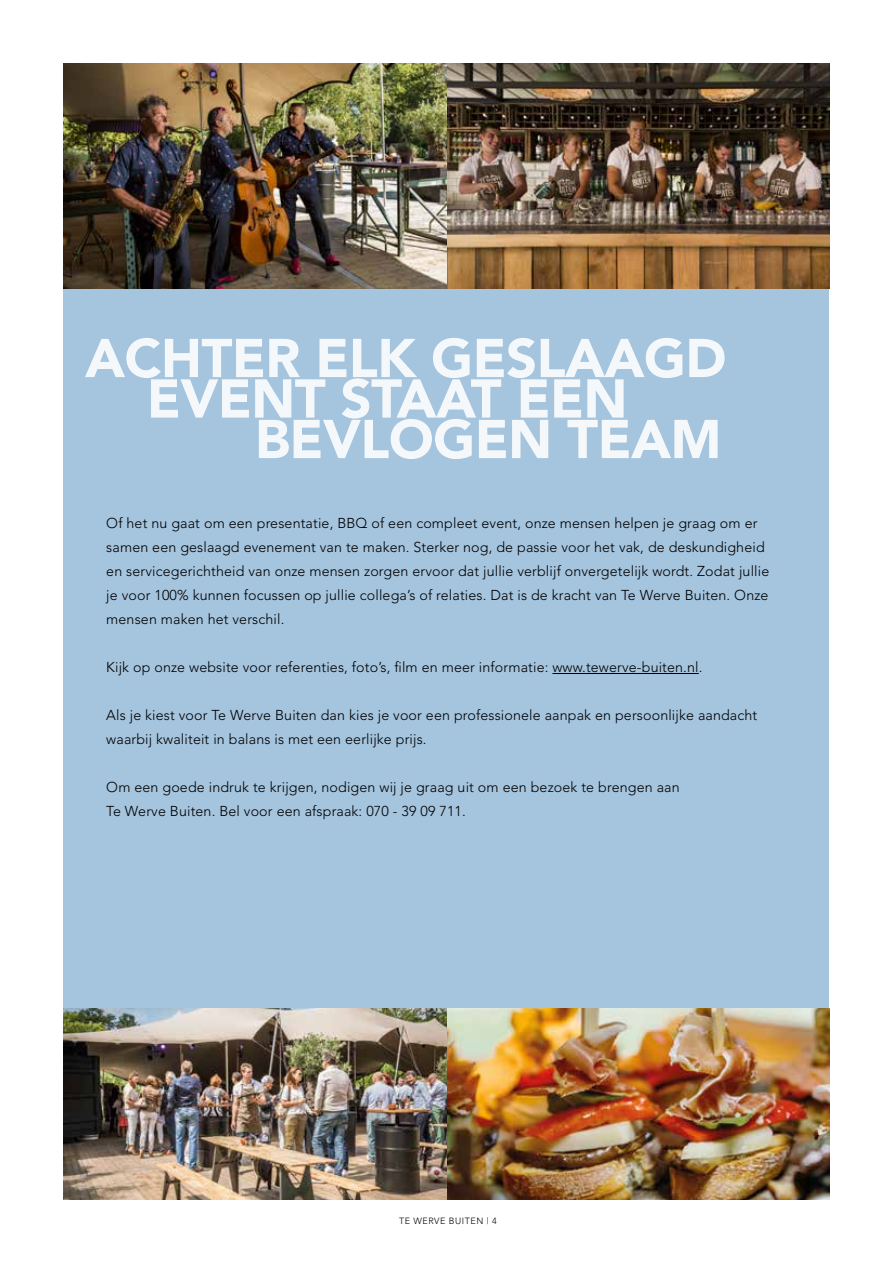
<style>
.page{position:relative;width:893px;height:1263px;background:#fff}
.page>*{position:absolute;margin:0;border:0;box-sizing:border-box;transform-origin:0 0}
.t1{font:900 54px/40.5px "Avenir";letter-spacing:-.01em;color:#fff}
.t2{font:300 14.25px/24px "Avenir";letter-spacing:.01em;color:#000}
.t3{font:300 9px "Avenir";letter-spacing:.06em;color:#000}
</style>
<div class="page">
<div style="left:64px;top:64px;width:765px;height:944px;background:#a5c4de"></div>
<img style="left:446px;top:64px;width:383px;height:224px">
<img style="left:446px;top:1008px;width:383px;height:191px">
<img style="left:64px;top:64px;width:382px;height:224px">
<img style="left:64px;top:1008px;width:382px;height:191px">
<hr style="left:552px;top:673px;width:147px;height:1px;background:#000">
<h1 class="t1" style="left:147px;top:338px;width:581px;text-indent:-62px">ACHTER ELK GESLAAGD<br>EVENT STAAT EEN</h1>
<h1 class="t1" style="left:255px;top:419px;width:468px">BEVLOGEN TEAM</h1>
<p class="t2" style="left:106px;top:511px;width:664px">Of het nu gaat om een presentatie, BBQ of een compleet event, onze mensen helpen je graag om er samen een geslaagd evenement van te maken. Sterker nog, de passie voor het vak, de deskundigheid en servicegerichtheid van onze mensen zorgen ervoor dat jullie verblijf onvergetelijk wordt. Zodat jullie je voor 100% kunnen focussen op jullie collega’s of relaties. Dat is de kracht van Te Werve Buiten. Onze mensen maken het verschil.</p>
<p class="t2" style="left:106px;top:655px;width:598px">Kijk op onze website voor referenties, foto’s, film en meer informatie: www.tewerve-buiten.nl.</p>
<p class="t2" style="left:106px;top:703px;width:652px">Als je kiest voor Te Werve Buiten dan kies je voor een professionele aanpak en persoonlijke aandacht waarbij kwaliteit in balans is met een eerlijke prijs.</p>
<p class="t2" style="left:106px;top:775px;width:575px">Om een goede indruk te krijgen, nodigen wij je graag uit om een bezoek te brengen aan<br>Te Werve Buiten. Bel voor een afspraak: 070 - 39 09 711.</p>
<p class="t3" style="left:399px;top:1216px;width:99px">TE WERVE BUITEN | 4</p>
</div>
